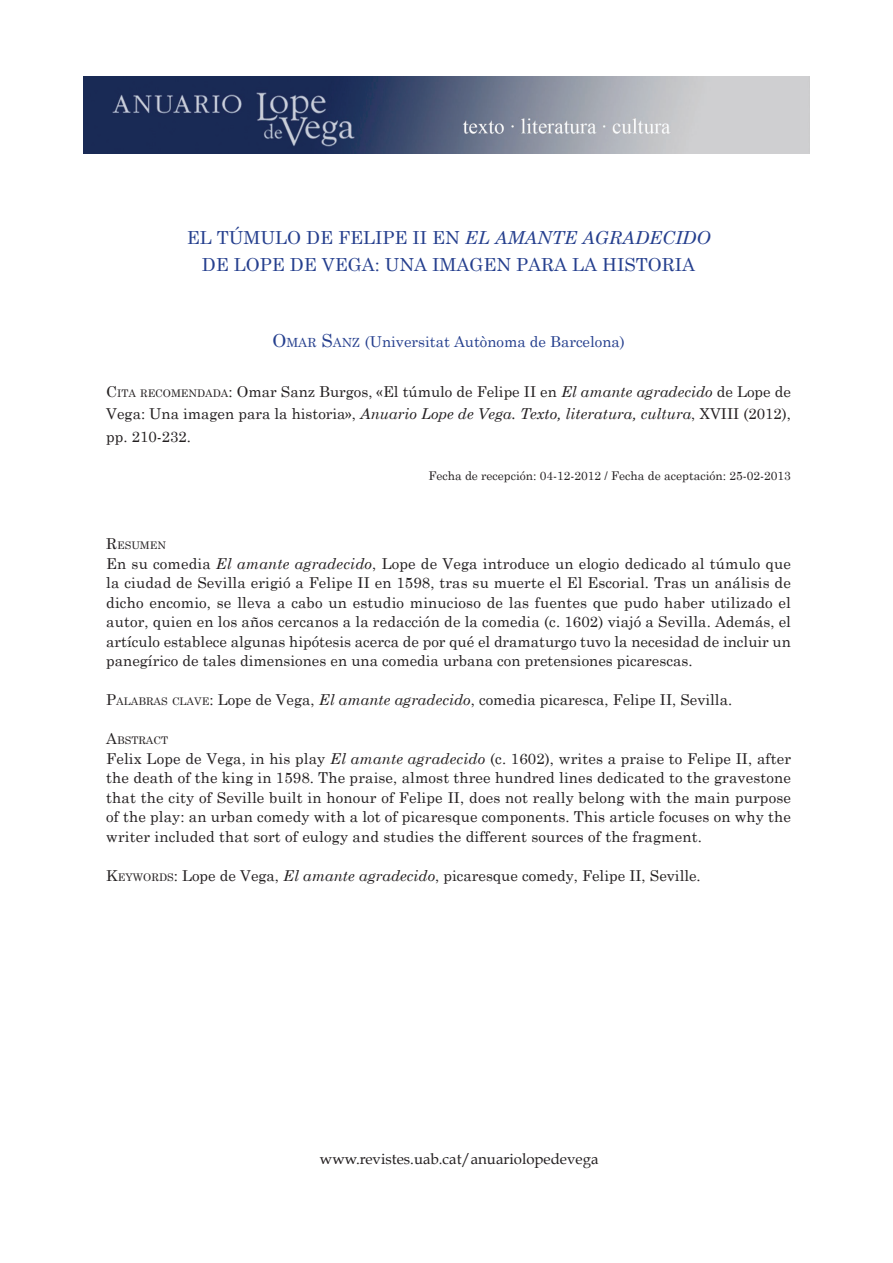
<style>
.page{position:relative;width:893px;height:1263px;background:#fff}
.page>*{position:absolute;margin:0;border:0;box-sizing:border-box;transform-origin:0 0}
.t1{font:18px/27px "Century Schoolbook";color:#253f8e;text-align:center}
.t2{font:15px/19.5px "Century Schoolbook";color:#231f20;text-align:justify}
.t3{font:15px "Century Schoolbook";color:#253f8e}
.t4{font:15px "Book Antiqua";color:#231f20}
.t5{font:12px "Century Schoolbook";color:#231f20}
.t6{font:10.5px "Century Schoolbook";color:#231f20}
.s1{font-style:italic}
.s2{font-size:18px}
.s3{font-size:12.6px}
.s4{font-style:inherit}
.s5{font-size:10.5px}
.s6{font-size:15px}
</style>
<div class="page">
<img style="left:84px;top:77px;width:725px;height:77px">
<p class="t1" style="left:187px;top:223px;width:525px">EL TÚMULO DE FELIPE II EN <span class="s1">EL AMANTE AGRADECIDO<br></span>DE LOPE DE VEGA: UNA IMAGEN PARA LA HISTORIA</p>
<p class="t3" style="left:272px;top:332px;width:354px"><span class="s2">O</span><span class="s3">MAR</span> <span class="s2">S</span><span class="s3">ANZ</span> (Universitat Autònoma de Barcelona)</p>
<p class="t2" style="left:106px;top:380px;width:686px;line-height:22.5px"><span class="s4">C</span><span class="s5">ITA RECOMENDADA</span><span class="s4">:</span> Omar Sanz Burgos, «El túmulo de Felipe II en <span class="s1">El amante agradecido</span> de Lope de Vega: Una imagen para la historia», <span class="s1">Anuario Lope de Vega. Texto, literatura, cultura</span>, XVIII (2012), pp. 210-232.</p>
<p class="t5" style="left:428px;top:468px;width:364px">Fecha de recepción: 04-12-2012 / Fecha de aceptación: 25-02-2013</p>
<p class="t6" style="left:106px;top:539px;width:61px"><span class="s6">R</span>ESUMEN</p>
<p class="t2" style="left:106px;top:553px;width:686px">En su comedia <span class="s1">El amante agradecido</span>, Lope de Vega introduce un elogio dedicado al túmulo que la ciudad de Sevilla erigió a Felipe II en 1598, tras su muerte el El Escorial. Tras un análisis de dicho encomio, se lleva a cabo un estudio minucioso de las fuentes que pudo haber utilizado el autor, quien en los años cercanos a la redacción de la comedia (c. 1602) viajó a Sevilla. Además, el artículo establece algunas hipótesis acerca de por qué el dramaturgo tuvo la necesidad de incluir un panegírico de tales dimensiones en una comedia urbana con pretensiones picarescas.</p>
<p class="t2" style="left:106px;top:689px;width:627px"><span class="s4">P</span><span class="s5">ALABRAS CLAVE</span>: Lope de Vega, <span class="s1">El amante agradecido</span>, comedia picaresca, Felipe II, Sevilla.</p>
<p class="t6" style="left:106px;top:734px;width:63px"><span class="s6">A</span>BSTRACT</p>
<p class="t2" style="left:106px;top:748px;width:686px">Felix Lope de Vega, in his play <span class="s1">El amante agradecido</span> (c. 1602), writes a praise to Felipe II, after the death of the king in 1598. The praise, almost three hundred lines dedicated to the gravestone that the city of Seville built in honour of Felipe II, does not really belong with the main purpose of the play: an urban comedy with a lot of picaresque components. This article focuses on why the writer included that sort of eulogy and studies the different sources of the fragment.</p>
<p class="t2" style="left:106px;top:865px;width:596px"><span class="s4">K</span><span class="s5">EYWORDS</span><span class="s4">:</span> Lope de Vega, <span class="s1">El amante agradecido</span>, picaresque comedy, Felipe II, Seville.</p>
<p class="t4" style="left:320px;top:1150px;width:280px">www.revistes.uab.cat/anuariolopedevega</p>
</div>
